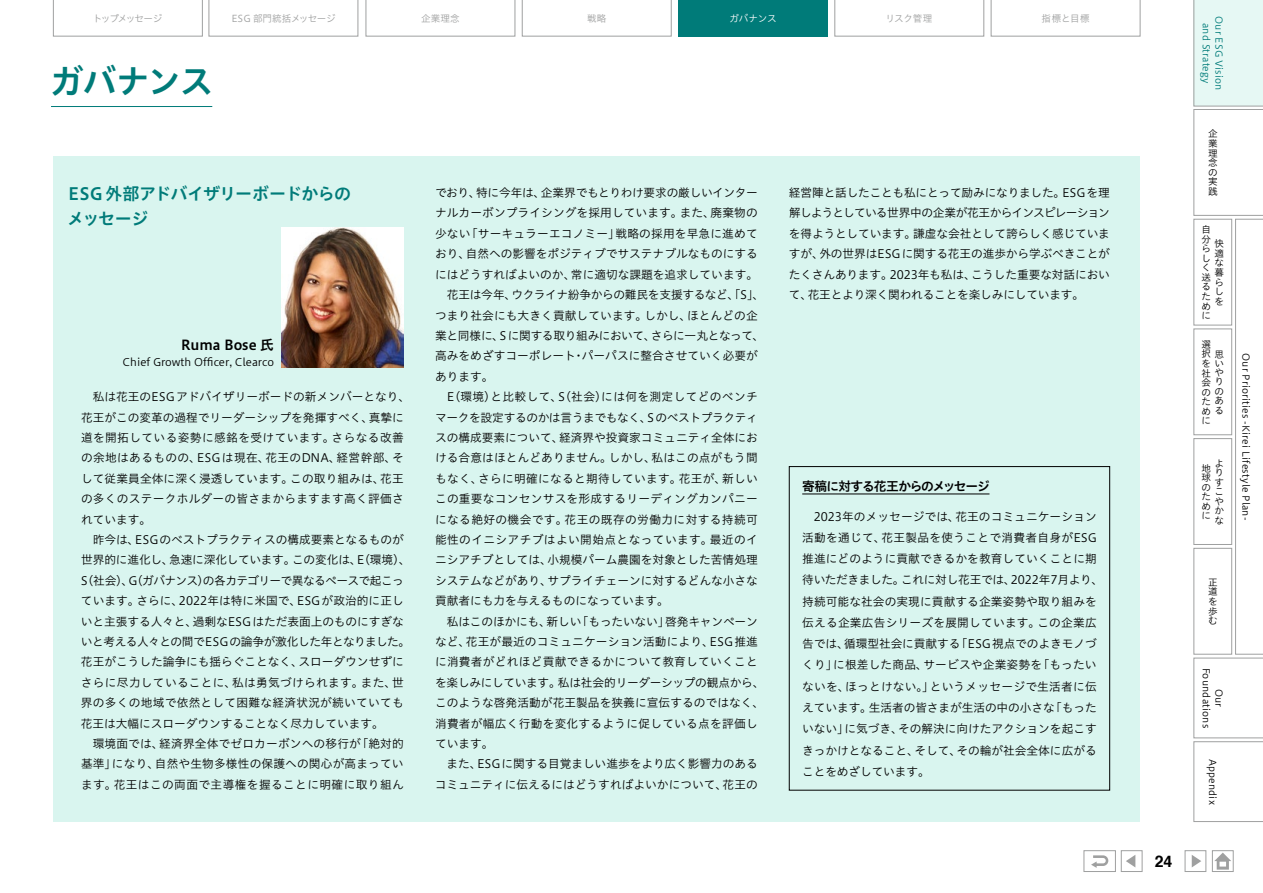
<style>
.page{position:relative;width:1263px;height:893px;background:#fff}
.page>*{position:absolute;margin:0;border:0;box-sizing:border-box;transform-origin:0 0}
.t1{font:34.05px "Hiragino UD Sans Std W6";letter-spacing:-.05em;color:#007b79}
.t2{font:16.95px/25.5px "Hiragino UD Sans Std W6";letter-spacing:-.04em;color:#007b79}
.t3{font:700 15.9px "Helvetica";color:#000}
.t4{font:13.8px "Hiragino UD Sans Std W6";color:#000}
.t5{font:12.75px "Hiragino UD Sans Std W6";letter-spacing:-.08em;color:#000}
.t6{font:11.7px/20.4px "Hiragino UD Sans Std W3";color:#000}
.t7{font:11.7px "Hiragino UD Sans Std W3";letter-spacing:.025em;color:#000}
.t8{font:11.7px "Hiragino UD Sans Std W3";letter-spacing:-.02em;color:#000}
.t9{font:11.7px "Hiragino UD Sans Std W3";letter-spacing:-.03em;color:#000}
.t10{font:11.7px "Hiragino UD Sans Std W3";letter-spacing:.035em;color:#000}
.t11{font:11.7px "Hiragino UD Sans Std W3";letter-spacing:-.025em;color:#000}
.t12{font:11.7px "Hiragino UD Sans Std W3";letter-spacing:.03em;color:#000}
.t13{font:10.65px "Hiragino UD Sans Std W3";color:#000}
.t14{font:9.6px/9.6px "Hiragino UD Sans Std W3";letter-spacing:.02em;color:#000;text-align:justify}
.t15{font:9.6px "Hiragino UD Sans Std W3";letter-spacing:-.03em;color:#9fa0a0}
.t16{font:9.6px/12.8px "Hiragino UD Sans Std W3";letter-spacing:.02em;color:#007b79;text-align:center}
.t17{font:9.6px "Hiragino UD Sans Std W3";letter-spacing:-.12em;color:#9fa0a0}
.t18{font:9.6px "Hiragino UD Sans Std W3";letter-spacing:-.02em;color:#fff}
</style>
<div class="page">
<div style="left:53px;top:156px;width:1087px;height:666px;background:#d9f5ef"></div>
<img style="left:282px;top:227px;width:122px;height:140px">
<hr style="left:802px;top:494px;width:187px;height:1px;background:#000">
<div style="left:789px;top:466px;width:321px;height:324px;border:1px solid #000"></div>
<hr style="left:51px;top:106px;width:161px;height:1px;background:#007b79">
<div style="left:1185px;top:850px;width:21px;height:22px;background:#fff;border:1px solid #9fa0a0"></div>
<svg style="left:1192px;top:855px;width:9px;height:12px"></svg>
<div style="left:1121px;top:850px;width:21px;height:22px;background:#fff;border:1px solid #9fa0a0"></div>
<svg style="left:1126px;top:855px;width:9px;height:12px"></svg>
<div style="left:1212px;top:850px;width:21px;height:22px;background:#fff;border:1px solid #9fa0a0"></div>
<svg style="left:1214px;top:853px;width:17px;height:17px"></svg>
<div style="left:1084px;top:850px;width:32px;height:22px;background:#fff;border:1px solid #9fa0a0"></div>
<svg style="left:1091px;top:855px;width:17px;height:13px"></svg>
<svg style="left:1194px;top:0;width:69px;height:822px"></svg>
<svg style="left:53px;top:0;width:150px;height:36px"></svg>
<svg style="left:209px;top:0;width:149px;height:36px"></svg>
<svg style="left:366px;top:0;width:149px;height:36px"></svg>
<svg style="left:522px;top:0;width:149px;height:36px"></svg>
<div style="left:678px;top:0;width:149px;height:36px;background:#007b79"></div>
<svg style="left:835px;top:0;width:149px;height:36px"></svg>
<svg style="left:991px;top:0;width:149px;height:36px"></svg>
<p class="t17" style="left:93px;top:11px;width:71px">トップメッセージ</p>
<p class="t15" style="left:231px;top:11px;width:106px">ESG 部門統括メッセージ</p>
<p class="t15" style="left:421px;top:11px;width:40px">企業理念</p>
<p class="t15" style="left:587px;top:11px;width:21px">戦略</p>
<p class="t18" style="left:729px;top:11px;width:49px">ガバナンス</p>
<p class="t15" style="left:885px;top:11px;width:49px">リスク管理</p>
<p class="t15" style="left:1042px;top:11px;width:49px">指標と目標</p>
<h1 class="t1" style="left:50px;top:55px;width:165px">ガバナンス</h1>
<h2 class="t2" style="left:67px;top:180px;width:285px">ESG 外部アドバイザリーボードからのメッセージ</h2>
<p class="t4" style="left:181px;top:334px;width:95px">Ruma Bose 氏</p>
<p class="t13" style="left:123px;top:353px;width:153px">Chief Growth Officer, Clearco</p>
<p class="t6" style="left:81px;top:386px;width:331px;text-indent:12px">私は花王のESGアドバイザリーボードの新メンバーとなり、花王がこの変革の過程でリーダーシップを発揮すべく、真摯に道を開拓している姿勢に感銘を受けています。さらなる改善の余地はあるものの、ESG は現在、花王のDNA、経営幹部、そして従業員全体に深く浸透しています。この取り組みは、花王の多くのステークホルダーの皆さまからますます高く評価されています。</p>
<p class="t6" style="left:81px;top:529px;width:331px;text-indent:12px">昨今は、ESGのベストプラクティスの構成要素となるものが世界的に進化し、急速に深化しています。この変化は、E（環境）、S（社会）、G（ガバナンス）の各カテゴリーで異なるペースで起こっています。さらに、2022年は特に米国で、ESGが政治的に正しいと主張する人々と、過剰なESGはただ表面上のものにすぎないと考える人々との間でESGの論争が激化した年となりました。花王がこうした論争にも揺らぐことなく、スローダウンせずにさらに尽力していることに、私は勇気づけられます。また、世界の多くの地域で依然として困難な経済状況が続いていても花王は大幅にスローダウンすることなく尽力しています。</p>
<p class="t6" style="left:81px;top:733px;width:324px;text-align:justify;text-indent:12px">環境面では、経済界全体でゼロカーボンへの移行が「絶対的基準」になり、自然や生物多様性の保護への関心が高まっています。花王はこの両面で主導権を握ることに明確に取り組ん</p>
<p class="t11" style="left:435px;top:184px;width:324px">でおり、特に今年は、企業界でもとりわけ要求の厳しいインター</p>
<p class="t6" style="left:435px;top:202px;width:324px">ナルカーボンプライシングを採用しています。また、廃棄物の</p>
<p class="t6" style="left:435px;top:223px;width:324px">少ない「サーキュラーエコノミー」戦略の採用を早急に進めて</p>
<p class="t6" style="left:435px;top:243px;width:324px">おり、自然への影響をポジティブでサステナブルなものにする</p>
<p class="t6" style="left:435px;top:263px;width:325px">にはどうすればよいのか、常に適切な課題を追求しています。</p>
<p class="t8" style="left:447px;top:286px;width:319px">花王は今年、ウクライナ紛争からの難民を支援するなど、「S」、</p>
<p class="t6" style="left:435px;top:304px;width:324px">つまり社会にも大きく貢献しています。しかし、ほとんどの企</p>
<p class="t8" style="left:435px;top:327px;width:331px">業と同様に、Sに関する取り組みにおいて、さらに一丸となって、</p>
<p class="t6" style="left:435px;top:345px;width:324px">高みをめざすコーポレート・パーパスに整合させていく必要が</p>
<p class="t6" style="left:435px;top:365px;width:60px">あります。</p>
<p class="t12" style="left:447px;top:388px;width:313px">E（環境）と比較して、S（社会）には何を測定してどのベンチ</p>
<p class="t9" style="left:435px;top:408px;width:324px">マークを設定するのかは言うまでもなく、Sのベストプラクティ</p>
<p class="t6" style="left:435px;top:427px;width:324px">スの構成要素について、経済界や投資家コミュニティ全体にお</p>
<p class="t6" style="left:435px;top:447px;width:324px">ける合意はほとんどありません。しかし、私はこの点がもう間</p>
<p class="t7" style="left:435px;top:469px;width:324px">もなく、さらに明確になると期待しています。花王が、新しい</p>
<p class="t7" style="left:435px;top:490px;width:324px">この重要なコンセンサスを形成するリーディングカンパニー</p>
<p class="t10" style="left:435px;top:510px;width:324px">になる絶好の機会です。花王の既存の労働力に対する持続可</p>
<p class="t10" style="left:435px;top:531px;width:324px">能性のイニシアチブはよい開始点となっています。最近のイ</p>
<p class="t6" style="left:435px;top:549px;width:324px">ニシアチブとしては、小規模パーム農園を対象とした苦情処理</p>
<p class="t6" style="left:435px;top:569px;width:324px">システムなどがあり、サプライチェーンに対するどんな小さな</p>
<p class="t6" style="left:435px;top:590px;width:235px">貢献者にも力を与えるものになっています。</p>
<p class="t6" style="left:447px;top:610px;width:313px">私はこのほかにも、新しい「もったいない」啓発キャンペーン</p>
<p class="t6" style="left:435px;top:631px;width:324px">など、花王が最近のコミュニケーション活動により、ESG推進</p>
<p class="t7" style="left:435px;top:653px;width:324px">に消費者がどれほど貢献できるかについて教育していくこと</p>
<p class="t9" style="left:435px;top:674px;width:331px">を楽しみにしています。私は社会的リーダーシップの観点から、</p>
<p class="t6" style="left:435px;top:692px;width:331px">このような啓発活動が花王製品を狭義に宣伝するのではなく、</p>
<p class="t7" style="left:435px;top:714px;width:324px">消費者が幅広く行動を変化するように促している点を評価し</p>
<p class="t6" style="left:435px;top:733px;width:60px">ています。</p>
<p class="t6" style="left:447px;top:753px;width:313px">また、ESGに関する目覚ましい進歩をより広く影響力のある</p>
<p class="t6" style="left:435px;top:773px;width:324px">コミュニティに伝えるにはどうすればよいかについて、花王の</p>
<p class="t6" style="left:789px;top:182px;width:322px;text-align:justify">経営陣と話したことも私にとって励みになりました。ESGを理解しようとしている世界中の企業が花王からインスピレーションを得ようとしています。謙虚な会社として誇らしく感じていますが、外の世界はESGに関する花王の進歩から学ぶべきことがたくさんあります。2023年も私は、こうした重要な対話において、花王とより深く関われることを楽しみにしています。</p>
<p class="t5" style="left:802px;top:476px;width:189px">寄稿に対する花王からのメッセージ</p>
<p class="t6" style="left:802px;top:505px;width:302px;line-height:21.3px;text-indent:12px">2023年のメッセージでは、花王のコミュニケーション活動を通じて、花王製品を使うことで消費者自身がESG推進にどのように貢献できるかを教育していくことに期待いただきました。これに対し花王では、2022年7月より、持続可能な社会の実現に貢献する企業姿勢や取り組みを伝える企業広告シリーズを展開しています。この企業広告では、循環型社会に貢献する「ESG視点でのよきモノづくり」に根差した商品、サービスや企業姿勢を「もったいないを、ほっとけない。」というメッセージで生活者に伝えています。生活者の皆さまが生活の中の小さな「もったいない」に気づき、その解決に向けたアクションを起こすきっかけとなること、そして、その輪が社会全体に広がることをめざしています。</p>
<h3 class="t3" style="left:1155px;top:848px;width:19px">24</h3>
<p class="t16" style="left:1226px;top:16px;width:76px;rotate:90deg">Our ESG Vision and Strategy</p>
<p class="t14" style="left:1208px;top:128px;width:11px">企業理念の実践</p>
<p class="t14" style="left:1201px;top:224px;width:11px;text-align:left">自分らしく送るために</p>
<p class="t14" style="left:1214px;top:238px;width:11px">快適な暮らしを</p>
<p class="t14" style="left:1201px;top:339px;width:11px">選</p>
<p class="t14" style="left:1201px;top:349px;width:23px;text-align:left">択思をい社や会りののたあめる</p>
<p class="t14" style="left:1201px;top:415px;width:10px">に</p>
<p class="t14" style="left:1214px;top:458px;width:11px;text-align:left">よりすこやかな</p>
<p class="t14" style="left:1201px;top:463px;width:11px">地球のために</p>
<p class="t14" style="left:1251px;top:353px;width:169px;rotate:90deg">Our Priorities -Kirei Lifestyle Plan-</p>
<p class="t14" style="left:1208px;top:577px;width:11px">正道を歩む</p>
<p class="t14" style="left:1226px;top:668px;width:62px;line-height:12.8px;text-align:center;rotate:90deg">Our<br>Foundations</p>
<p class="t14" style="left:1218px;top:758px;width:48px;rotate:90deg">Appendix</p>
</div>
